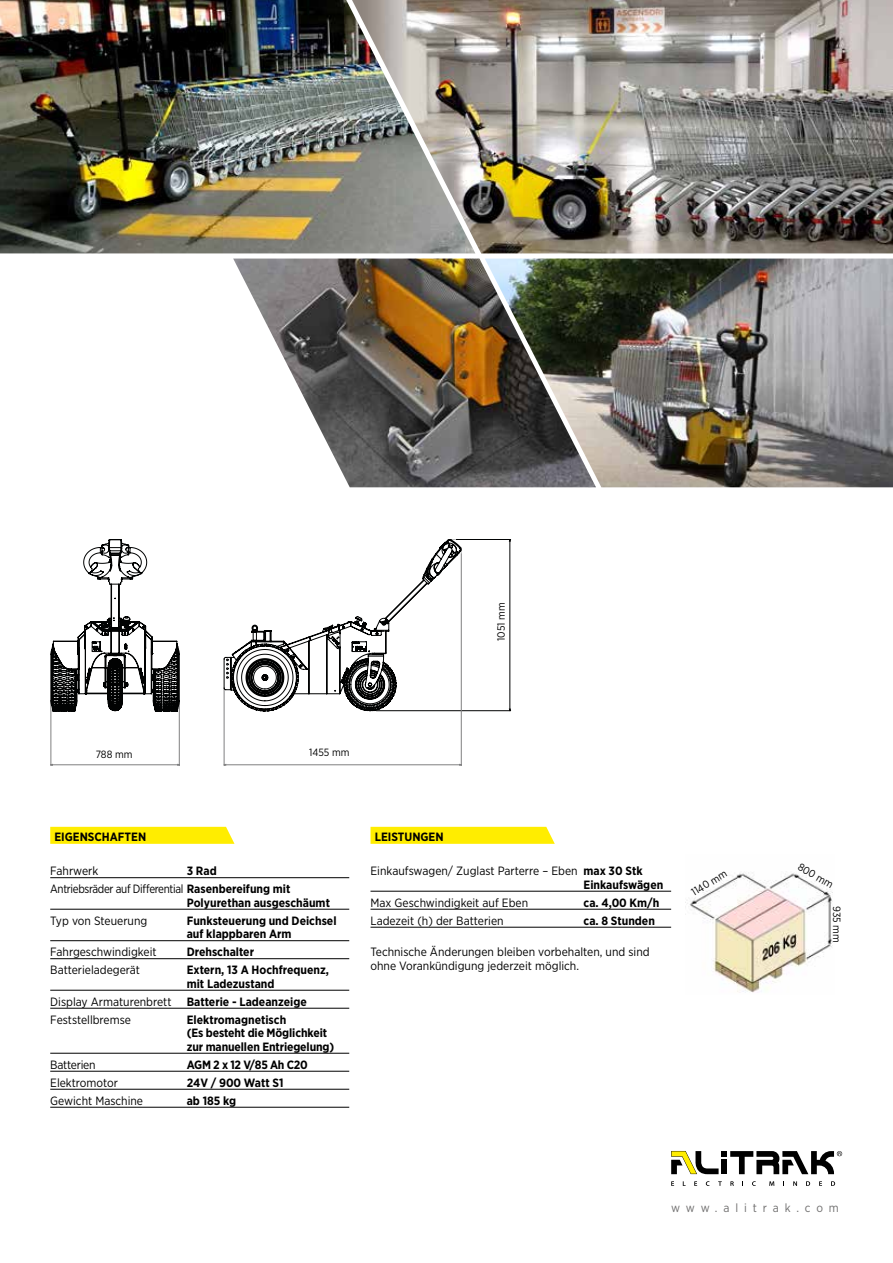
<style>
.page{position:relative;width:893px;height:1263px;background:#fff}
.page>*{position:absolute;margin:0;border:0;box-sizing:border-box;transform-origin:0 0}
.t1{font:12px/13.5px "Gotham Narrow";color:#000}
.t2{font:700 12px/13.5px "Gotham Narrow";color:#000}
.t3{font:12px/18px "Gotham Narrow";letter-spacing:-.03em;color:#000;scale:.95 1}
.t4{font:700 12px "Gotham Narrow";letter-spacing:-.02em;color:#000}
.t5{font:12px "Gotham Narrow";letter-spacing:.49em;color:#706f6f}
.t6{font:12px "Gotham Narrow";letter-spacing:-.02em;color:#000}
.t7{font:10.5px "Gotham Narrow";color:#000}
.s1{font-weight:700}
</style>
<div class="page">
<svg style="left:671px;top:1181px;width:3px;height:5px"></svg>
<svg style="left:694px;top:1181px;width:3px;height:5px"></svg>
<svg style="left:718px;top:1181px;width:4px;height:5px"></svg>
<svg style="left:730px;top:1181px;width:4px;height:5px"></svg>
<svg style="left:752px;top:1181px;width:4px;height:5px"></svg>
<svg style="left:769px;top:1181px;width:5px;height:5px"></svg>
<svg style="left:793px;top:1181px;width:4px;height:5px"></svg>
<svg style="left:806px;top:1181px;width:4px;height:5px"></svg>
<svg style="left:819px;top:1181px;width:3px;height:5px"></svg>
<svg style="left:831px;top:1181px;width:4px;height:5px"></svg>
<svg style="left:671px;top:1151px;width:171px;height:23px"></svg>
<svg style="left:370px;top:827px;width:185px;height:17px;background:#ffed09"></svg>
<hr style="left:179px;top:702px;width:1px;height:64px;background:#808081">
<hr style="left:51px;top:702px;width:1px;height:64px;background:#808081">
<hr style="left:51px;top:764px;width:128px;height:1px;background:#808081">
<hr style="left:456px;top:539px;width:55px;height:1px;background:#010202">
<hr style="left:376px;top:710px;width:135px;height:1px;background:#010202">
<hr style="left:510px;top:539px;width:1px;height:172px;background:#010202">
<hr style="left:461px;top:553px;width:1px;height:213px;background:#808081">
<hr style="left:224px;top:689px;width:1px;height:77px;background:#808081">
<hr style="left:224px;top:764px;width:237px;height:1px;background:#808081">
<svg style="left:224px;top:539px;width:238px;height:172px"></svg>
<svg style="left:51px;top:539px;width:129px;height:172px"></svg>
<svg style="left:50px;top:827px;width:184px;height:17px;background:#ffed07"></svg>
<img style="left:687px;top:872px;width:146px;height:121px">
<img style="left:0;top:0;width:352px;height:253px">
<img style="left:352px;top:0;width:541px;height:253px">
<img style="left:596px;top:259px;width:297px;height:228px">
<img style="left:233px;top:259px;width:363px;height:228px">
<hr style="left:370px;top:891px;width:301px;height:1px;background:#000">
<hr style="left:370px;top:909px;width:301px;height:1px;background:#000">
<hr style="left:370px;top:927px;width:301px;height:1px;background:#000">
<hr style="left:50px;top:877px;width:299px;height:1px;background:#000">
<hr style="left:50px;top:909px;width:299px;height:1px;background:#000">
<hr style="left:50px;top:940px;width:299px;height:1px;background:#000">
<hr style="left:50px;top:958px;width:299px;height:1px;background:#000">
<hr style="left:50px;top:990px;width:299px;height:1px;background:#000">
<hr style="left:50px;top:1008px;width:299px;height:1px;background:#000">
<hr style="left:50px;top:1053px;width:299px;height:1px;background:#000">
<hr style="left:50px;top:1071px;width:299px;height:1px;background:#000">
<hr style="left:50px;top:1089px;width:299px;height:1px;background:#000">
<hr style="left:50px;top:1107px;width:299px;height:1px;background:#000">
<p class="t7" style="left:495px;top:641px;width:40px;rotate:-90deg">1051 mm</p>
<p class="t7" style="left:96px;top:748px;width:38px">788 mm</p>
<p class="t7" style="left:309px;top:746px;width:42px">1455 mm</p>
<p class="t2" style="left:54px;top:830px;width:93px">EIGENSCHAFTEN</p>
<p class="t1" style="left:50px;top:864px;width:50px">Fahrwerk</p>
<p class="t3" style="left:50px;top:862px;width:254px;text-indent:136px"><span class="s1">3 Rad<br></span>Antriebsräder auf Differential <span class="s1">Rasenbereifung mit</span></p>
<p class="t2" style="left:187px;top:896px;width:145px">Polyurethan ausgeschäumt</p>
<p class="t1" style="left:50px;top:914px;width:99px">Typ von Steuerung</p>
<p class="t2" style="left:187px;top:914px;width:151px">Funksteuerung und Deichsel auf klappbaren Arm</p>
<p class="t1" style="left:50px;top:945px;width:108px">Fahrgeschwindigkeit</p>
<p class="t2" style="left:187px;top:945px;width:69px">Drehschalter</p>
<p class="t1" style="left:50px;top:963px;width:91px">Batterieladegerät</p>
<p class="t2" style="left:187px;top:963px;width:144px">Extern, 13 A Hochfrequenz, mit Ladezustand</p>
<p class="t1" style="left:50px;top:995px;width:123px">Display Armaturenbrett</p>
<p class="t2" style="left:187px;top:995px;width:121px">Batterie - Ladeanzeige</p>
<p class="t1" style="left:50px;top:1013px;width:82px">Feststellbremse</p>
<p class="t2" style="left:187px;top:1013px;width:149px">Elektromagnetisch<br>(Es besteht die Möglichkeit zur manuellen Entriegelung)</p>
<p class="t6" style="left:50px;top:1057px;width:47px">Batterien</p>
<p class="t4" style="left:187px;top:1057px;width:123px">AGM 2 x 12 V/85 Ah C20</p>
<p class="t1" style="left:50px;top:1076px;width:69px">Elektromotor</p>
<p class="t2" style="left:187px;top:1076px;width:98px">24V / 900 Watt S1</p>
<p class="t1" style="left:50px;top:1094px;width:94px">Gewicht Maschine</p>
<p class="t2" style="left:187px;top:1094px;width:51px">ab 185 kg</p>
<p class="t2" style="left:375px;top:830px;width:70px">LEISTUNGEN</p>
<p class="t1" style="left:583px;top:864px;width:81px;text-indent:-213px">Einkaufswagen/ Zuglast Parterre – Eben <span class="s1">max 30 Stk<br>Einkaufswägen</span></p>
<p class="t1" style="left:370px;top:896px;width:159px">Max Geschwindigkeit auf Eben</p>
<p class="t2" style="left:583px;top:896px;width:77px">ca. 4,00 Km/h</p>
<p class="t1" style="left:370px;top:914px;width:135px">Ladezeit (h) der Batterien</p>
<p class="t2" style="left:583px;top:914px;width:73px">ca. 8 Stunden</p>
<p class="t1" style="left:370px;top:945px;width:281px">Technische Änderungen bleiben vorbehalten, und sind ohne Vorankündigung jederzeit möglich.</p>
<p class="t7" style="left:689px;top:887px;width:41px;rotate:-31deg">1140 mm</p>
<p class="t7" style="left:802px;top:860px;width:40px;rotate:30deg">800 mm</p>
<p class="t7" style="left:843px;top:906px;width:38px;rotate:90deg">935 mm</p>
<p class="t5" style="left:671px;top:1200px;width:169px">www.alitrak.com</p>
</div>
